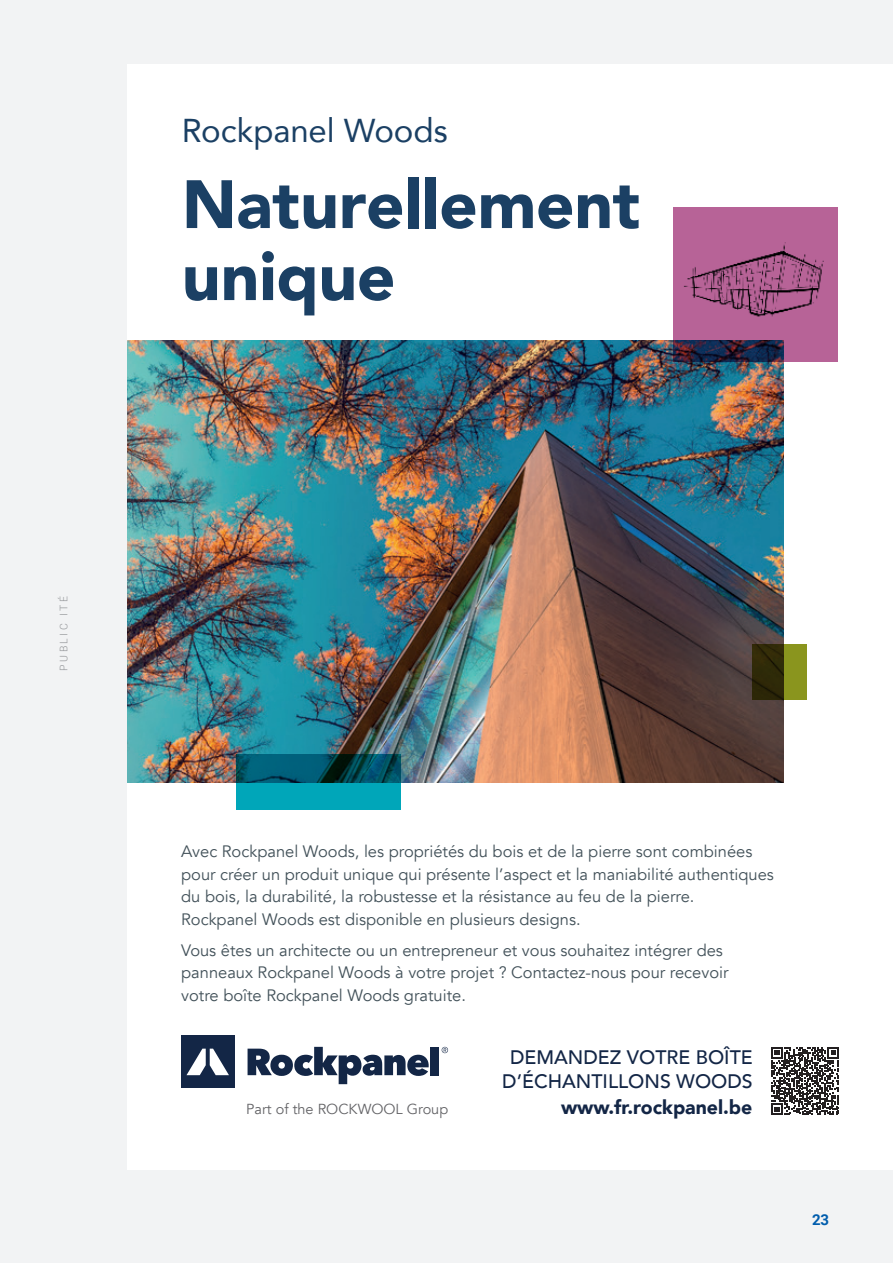
<style>
.page{position:relative;width:893px;height:1263px;background:#f2f3f4}
.page>*{position:absolute;margin:0;border:0;box-sizing:border-box;transform-origin:0 0}
.t1{font:900 67.5px/72px "Avenir";letter-spacing:-.005em;color:#1b4064}
.t2{font:33px "Avenir";letter-spacing:-.005em;color:#1b4064}
.t3{font:500 19.5px/24px "Avenir";color:#132646;text-align:center}
.t4{font:900 19.5px "Avenir";color:#132646}
.t5{font:16.5px/22.5px "Avenir";color:#425159}
.t6{font:700 15px "Roboto";color:#015dad}
.t7{font:14.55px "Avenir";color:#636366}
.t8{font:300 10.5px "Roboto";letter-spacing:.235em;color:#939598}
</style>
<div class="page">
<div style="left:127px;top:64px;width:766px;height:1105px;background:#fff"></div>
<svg style="left:248px;top:1047px;width:181px;height:37px"></svg>
<div style="left:430px;top:1047px;width:9px;height:28px;background:#132646"></div>
<div style="left:181px;top:1035px;width:53px;height:53px;background:#132646"></div>
<svg style="left:186px;top:1049px;width:43px;height:26px"></svg>
<svg style="left:442px;top:1047px;width:6px;height:6px"></svg>
<img style="left:127px;top:340px;width:656px;height:442px">
<svg style="left:674px;top:208px;width:164px;height:154px;background:#9f5887"></svg>
<svg style="left:236px;top:755px;width:164px;height:55px;background:#00798b"></svg>
<svg style="left:752px;top:644px;width:55px;height:55px;background:#545510"></svg>
<svg style="left:771px;top:1047px;width:68px;height:68px"></svg>
<p class="t8" style="left:56px;top:671px;width:76px;rotate:-90deg">PUBLIC ITÉ</p>
<h2 class="t2" style="left:182px;top:104px;width:267px">Rockpanel Woods</h2>
<h1 class="t1" style="left:182px;top:167px;width:460px">Naturellement unique</h1>
<p class="t5" style="left:181px;top:840px;width:594px">Avec Rockpanel Woods, les propriétés du bois et de la pierre sont combinées pour créer un produit unique qui présente l’aspect et la maniabilité authentiques du bois, la durabilité, la robustesse et la résistance au feu de la pierre.<br>Rockpanel Woods est disponible en plusieurs designs.</p>
<p class="t5" style="left:181px;top:939px;width:549px">Vous êtes un architecte ou un entrepreneur et vous souhaitez intégrer des panneaux Rockpanel Woods à votre projet ? Contactez-nous pour recevoir votre boîte Rockpanel Woods gratuite.</p>
<p class="t7" style="left:246px;top:1101px;width:203px">Part of the ROCKWOOL Group</p>
<p class="t3" style="left:502px;top:1044px;width:252px">DEMANDEZ VOTRE BOÎTE<br>D’ÉCHANTILLONS WOODS</p>
<p class="t4" style="left:561px;top:1091px;width:193px">www.fr.rockpanel.be</p>
<p class="t6" style="left:812px;top:1209px;width:19px">23</p>
</div>
